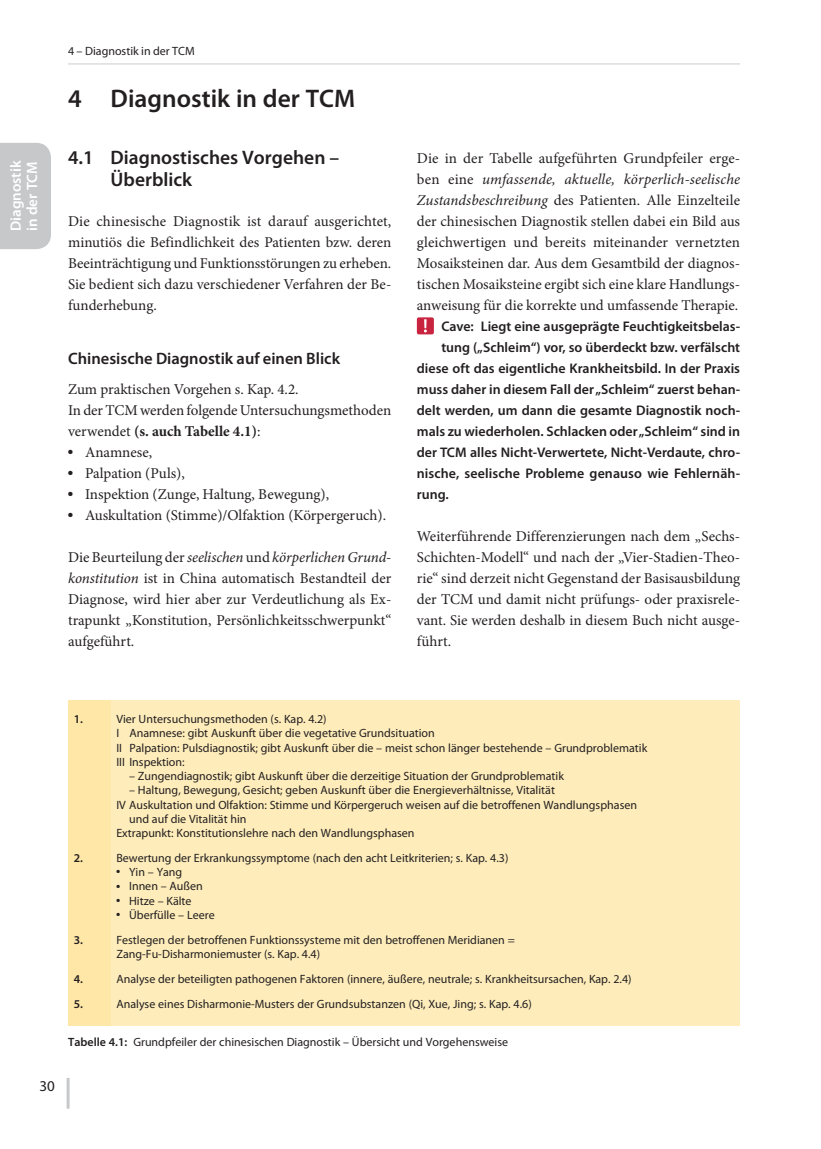
<style>
.page{position:relative;width:821px;height:1149px;background:#fff}
.page>*{position:absolute;margin:0;border:0;box-sizing:border-box;transform-origin:0 0}
.t1{font:600 25.5px "Myriad Pro";color:#231f20}
.t2{font:600 19.5px/21.8px "Myriad Pro";color:#231f20}
.t3{font:600 16.5px "Myriad Pro";color:#231f20}
.t4{font:15px/21px "Minion Pro";color:#231f20;text-align:justify}
.t5{font:600 15px/16.5px "Myriad Pro";color:#fff}
.t6{font:15px "Myriad Pro";color:#231f20}
.t7{font:600 13.95px "Myriad Pro";color:#231f20}
.t8{font:12px/14.2px "Myriad Pro";color:#231f20}
.t9{font:600 12px/24.8px "Myriad Pro";color:#231f20}
.s1{font-weight:700}
.s2{font-style:italic}
.s3{font-weight:600}
</style>
<div class="page">
<hr style="left:67px;top:1077px;width:3px;height:31px;background:#c7c8ca">
<div style="left:0;top:143px;width:51px;height:106px;background:#c7c8ca"></div>
<hr style="left:68px;top:63px;width:672px;height:1px;background:#e6e7e9">
<div style="left:417px;top:317px;width:17px;height:17px;background:#c8233f;border-radius:2px"></div>
<svg style="left:424px;top:319px;width:3px;height:13px"></svg>
<div style="left:111px;top:700px;width:629px;height:324px;background:#feedbb"></div>
<div style="left:68px;top:700px;width:43px;height:324px;background:#ffe7a7"></div>
<p class="t8" style="left:68px;top:44px;width:128px">4 – Diagnostik in der TCM</p>
<h1 class="t1" style="left:68px;top:84px;width:289px">4 Diagnostik in der TCM</h1>
<p class="t5" style="left:8px;top:231px;width:72px;rotate:-90deg">Diagnostik in der TCM</p>
<h2 class="t2" style="left:111px;top:147px;width:230px;text-indent:-43px">4.1 Diagnostisches Vorgehen –<br>Überblick</h2>
<p class="t4" style="left:68px;top:210px;width:325px">Die chinesische Diagnostik ist darauf ausgerichtet, minutiös die Befindlichkeit des Patienten bzw. deren Beeinträchtigung und Funktionsstörungen zu erheben.<br>Sie bedient sich dazu verschiedener Verfahren der Be&shy;funderhebung.</p>
<p class="t3" style="left:68px;top:349px;width:273px">Chinesische Diagnostik auf einen Blick</p>
<p class="t4" style="left:68px;top:378px;width:325px;text-align:left">Zum praktischen Vorgehen s. Kap. 4.2.<br>In der TCM werden folgende Untersuchungsmethoden verwendet <span class="s1">(s. auch Tabelle 4.1)</span>:</p>
<p class="t4" style="left:68px;top:441px;width:86px">● Anamnese,</p>
<p class="t4" style="left:68px;top:462px;width:118px">● Palpation (Puls),</p>
<p class="t4" style="left:68px;top:483px;width:262px">● Inspektion (Zunge, Haltung, Bewegung),</p>
<p class="t4" style="left:68px;top:504px;width:319px">● Auskultation (Stimme)/Olfaktion (Körpergeruch).</p>
<p class="t4" style="left:68px;top:546px;width:325px">Die Beurteilung der <span class="s2">seelischen</span> und <span class="s2">körperlichen Grund&shy;konstitution</span> ist in China automatisch Bestandteil der Diagnose, wird hier aber zur Verdeutlichung als Ex&shy;trapunkt „Konstitution, Persönlichkeitsschwerpunkt“ aufgeführt.</p>
<p class="t4" style="left:417px;top:147px;width:325px">Die in der Tabelle aufgeführten Grundpfeiler erge&shy;ben eine <span class="s2">umfassende, aktuelle, körperlich-seelische Zustandsbeschreibung</span> des Patienten. Alle Einzelteile der chinesischen Diagnostik stellen dabei ein Bild aus gleichwertigen und bereits miteinander vernetzten Mosaiksteinen dar. Aus dem Gesamtbild der diagnos&shy;tischen Mosaiksteine ergibt sich eine klare Handlungs&shy;anweisung für die korrekte und umfassende Therapie.</p>
<p class="t7" style="left:441px;top:318px;width:300px">Cave: Liegt eine ausgeprägte Feuchtigkeitsbelas-</p>
<p class="t7" style="left:441px;top:339px;width:300px">tung („Schleim“) vor, so überdeckt bzw. verfälscht</p>
<p class="t7" style="left:417px;top:360px;width:325px">diese oft das eigentliche Krankheitsbild. In der Praxis</p>
<p class="t7" style="left:417px;top:381px;width:325px">muss daher in diesem Fall der „Schleim“ zuerst behan-</p>
<p class="t7" style="left:417px;top:402px;width:325px">delt werden, um dann die gesamte Diagnostik noch-</p>
<p class="t7" style="left:417px;top:423px;width:325px">mals zu wiederholen. Schlacken oder „Schleim“ sind in</p>
<p class="t7" style="left:417px;top:444px;width:325px">der TCM alles Nicht-Verwertete, Nicht-Verdaute, chro-</p>
<p class="t7" style="left:417px;top:465px;width:325px">nische, seelische Probleme genauso wie Fehlernäh-</p>
<p class="t7" style="left:417px;top:486px;width:33px">rung.</p>
<p class="t4" style="left:417px;top:525px;width:325px">Weiterführende Differenzierungen nach dem „Sechs-Schichten-Modell“ und nach der „Vier-Stadien-Theo&shy;rie“ sind derzeit nicht Gegenstand der Basisausbildung der TCM und damit nicht prüfungs- oder praxisrele&shy;vant. Sie werden deshalb in diesem Buch nicht ausge&shy;führt.</p>
<p class="t9" style="left:74px;top:706px;width:11px">1.</p>
<p class="t9" style="left:74px;top:845px;width:11px">2.</p>
<p class="t9" style="left:74px;top:927px;width:11px">3.</p>
<p class="t9" style="left:74px;top:966px;width:11px">4.<br>5.</p>
<p class="t8" style="left:116px;top:712px;width:532px">Vier Untersuchungsmethoden (s. Kap. 4.2)<br>I Anamnese: gibt Auskunft über die vegetative Grundsituation<br>II Palpation: Pulsdiagnostik; gibt Auskunft über die – meist schon länger bestehende – Grundproblematik III Inspektion:</p>
<p class="t8" style="left:129px;top:769px;width:436px">– Zungendiagnostik; gibt Auskunft über die derzeitige Situation der Grundproblematik</p>
<p class="t8" style="left:129px;top:783px;width:427px">– Haltung, Bewegung, Gesicht; geben Auskunft über die Energieverhältnisse, Vitalität</p>
<p class="t8" style="left:116px;top:797px;width:522px">IV Auskultation und Olfaktion: Stimme und Körpergeruch weisen auf die betroffenen Wandlungsphasen</p>
<p class="t8" style="left:129px;top:811px;width:119px">und auf die Vitalität hin</p>
<p class="t8" style="left:116px;top:826px;width:300px">Extrapunkt: Konstitutionslehre nach den Wandlungsphasen</p>
<p class="t8" style="left:116px;top:850px;width:393px">Bewertung der Erkrankungssymptome (nach den acht Leitkriterien; s. Kap. 4.3)</p>
<p class="t8" style="left:116px;top:865px;width:67px">● Yin – Yang</p>
<p class="t8" style="left:116px;top:879px;width:88px">● Innen – Außen</p>
<p class="t8" style="left:116px;top:893px;width:77px">● Hitze – Kälte</p>
<p class="t8" style="left:116px;top:902px;width:400px;line-height:24.8px">● Überfülle – Leere<br>Festlegen der betroffenen Funktionssysteme mit den betroffenen Meridianen =</p>
<p class="t8" style="left:116px;top:941px;width:517px;line-height:24.8px">Zang-Fu-Disharmoniemuster (s. Kap. 4.4)<br>Analyse der beteiligten pathogenen Faktoren (innere, äußere, neutrale; s. Krankheitsursachen, Kap. 2.4)<br>Analyse eines Disharmonie-Musters der Grundsubstanzen (Qi, Xue, Jing; s. Kap. 4.6)</p>
<p class="t6" style="left:40px;top:1077px;width:17px">30</p>
<p class="t8" style="left:68px;top:1034px;width:441px"><span class="s3">Tabelle 4.1:</span> Grundpfeiler der chinesischen Diagnostik – Übersicht und Vorgehensweise</p>
</div>
